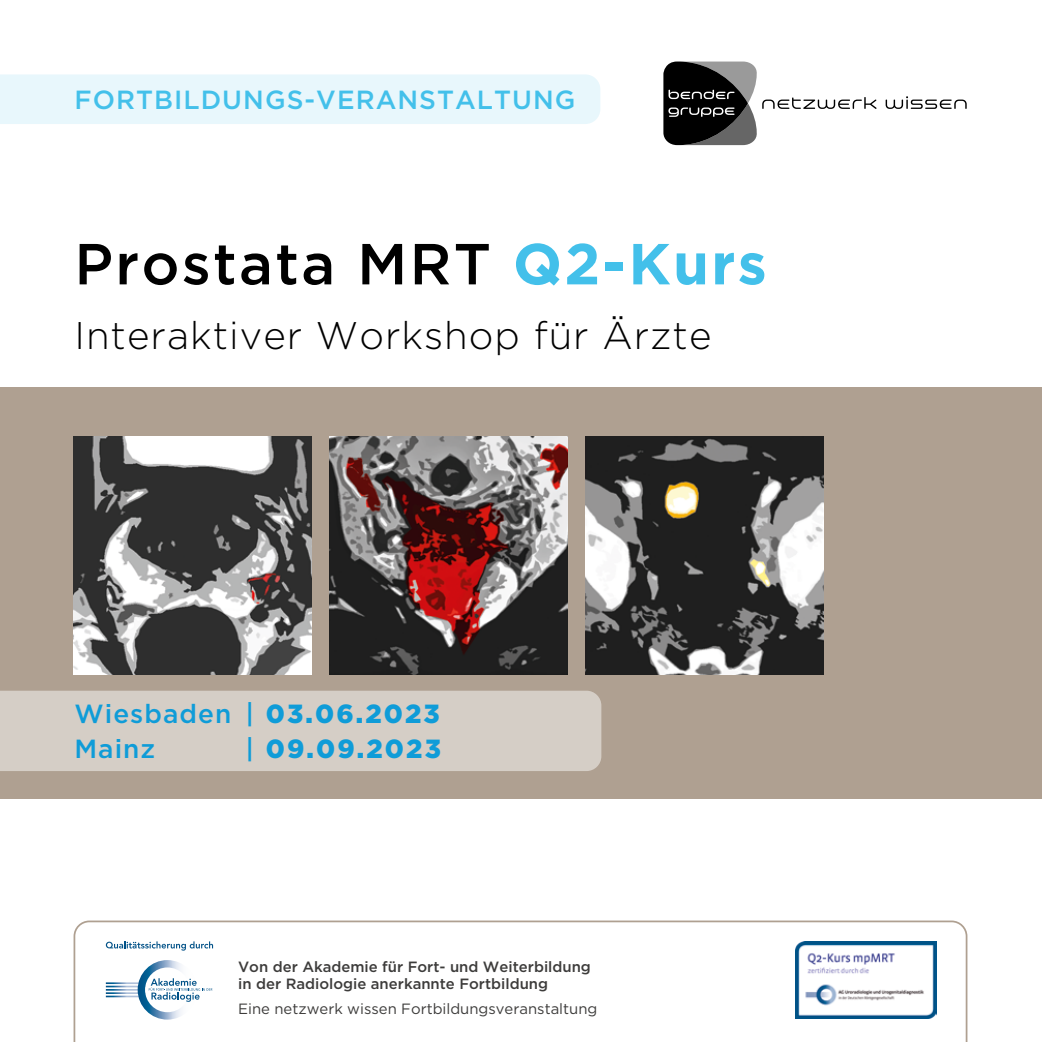
<style>
.page{position:relative;width:1042px;height:1042px;background:#fff}
.page>*{position:absolute;margin:0;border:0;box-sizing:border-box;transform-origin:0 0}
.t1{font:500 57.75px "Gotham";letter-spacing:.04em;color:#000}
.t2{font:300 38.5px "Gotham";letter-spacing:.025em;color:#000}
.t3{font:500 26.25px "Gotham";letter-spacing:.04em;color:#43c0ea}
.t4{font:500 26.25px/35px "Gotham";letter-spacing:.04em;color:#0f9cd8}
.t5{font:900 26.25px "Gotham";letter-spacing:.08em;color:#0f9cd8}
.t6{font:500 14.88px/17.5px "Gotham";color:#3d3c3b}
.t7{font:14.88px "Gotham";color:#3d3c3b}
.s1{font-weight:700;color:#43c0ea}
.s2{font-weight:900}
.s3{font-weight:500}
</style>
<div class="page">
<div style="left:0;top:387px;width:1042px;height:412px;background:#afa091"></div>
<div style="left:0;top:691px;width:601px;height:80px;background:#d5cec6"></div>
<div style="left:0;top:74px;width:600px;height:50px;background:#e8f7fc"></div>
<svg style="left:74px;top:920px;width:893px;height:122px"></svg>
<img style="left:74px;top:437px;width:238px;height:238px">
<img style="left:330px;top:437px;width:238px;height:238px">
<img style="left:585px;top:437px;width:239px;height:238px">
<svg style="left:885px;top:96px;width:81px;height:13px"></svg>
<svg style="left:663px;top:62px;width:213px;height:83px"></svg>
<div style="left:702px;top:109px;width:8px;height:5px;background:#000;border-radius:2px"></div>
<svg style="left:106px;top:960px;width:106px;height:59px"></svg>
<svg style="left:106px;top:941px;width:107px;height:9px"></svg>
<img style="left:795px;top:941px;width:141px;height:77px">
<h3 class="t3" style="left:74px;top:83px;width:502px">FORTBILDUNGS-VERANSTALTUNG</h3>
<h1 class="t1" style="left:74px;top:226px;width:694px">Prostata MRT <span class="s1">Q2-Kurs</span></h1>
<h2 class="t2" style="left:74px;top:311px;width:638px">Interaktiver Workshop für Ärzte</h2>
<h3 class="t4" style="left:74px;top:696px;width:367px">Wiesbaden | <span class="s2">03.06.2023<br></span>Mainz</h3>
<h3 class="t5" style="left:246px;top:731px;width:197px"><span class="s3">|</span> 09.09.2023</h3>
<p class="t6" style="left:238px;top:957px;width:354px">Von der Akademie für Fort- und Weiterbildung in der Radiologie anerkannte Fortbildung</p>
<p class="t7" style="left:238px;top:998px;width:361px">Eine netzwerk wissen Fortbildungsveranstaltung</p>
</div>
